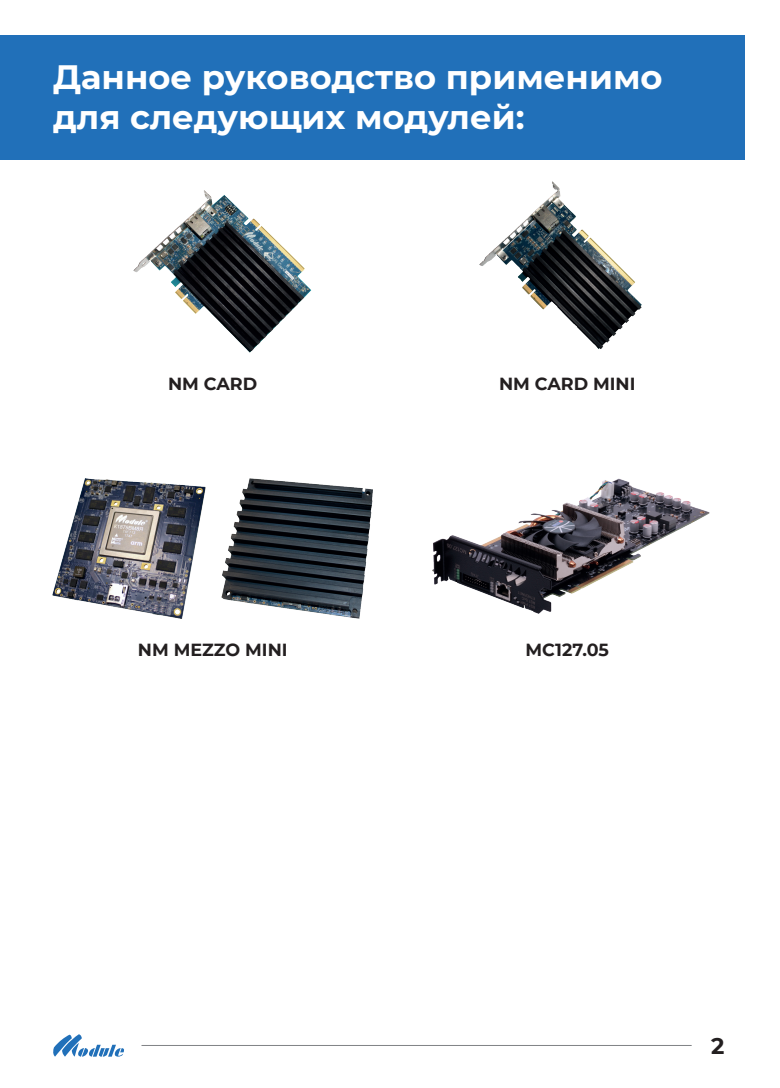
<style>
.page{position:relative;width:780px;height:1088px;background:#fff}
.page>*{position:absolute;margin:0;border:0;box-sizing:border-box;transform-origin:0 0}
.t1{font:700 33.75px/40.5px "Montserrat";color:#fff}
.t2{font:700 22.5px "Montserrat";color:#231f20}
.t3{font:700 17.5px "Montserrat";color:#231f20}
</style>
<div class="page">
<div style="left:0;top:35px;width:744px;height:124px;background:#2170b9"></div>
<svg style="left:53px;top:1034px;width:71px;height:23px"></svg>
<hr style="left:142px;top:1045px;width:549px;height:1px;background:#808285">
<img style="left:133px;top:190px;width:179px;height:163px">
<img style="left:479px;top:181px;width:163px;height:168px">
<img style="left:53px;top:479px;width:152px;height:139px">
<img style="left:221px;top:478px;width:151px;height:141px">
<img style="left:432px;top:478px;width:277px;height:136px">
<p class="t1" style="left:53px;top:55px;width:611px">Данное руководство применимо для следующих модулей:</p>
<p class="t3" style="left:168px;top:371px;width:91px">NM CARD</p>
<p class="t3" style="left:499px;top:371px;width:138px">NM CARD MINI</p>
<p class="t3" style="left:138px;top:637px;width:151px">NM MEZZO MINI</p>
<p class="t3" style="left:525px;top:637px;width:85px">MC127.05</p>
<p class="t2" style="left:711px;top:1029px;width:15px">2</p>
</div>
